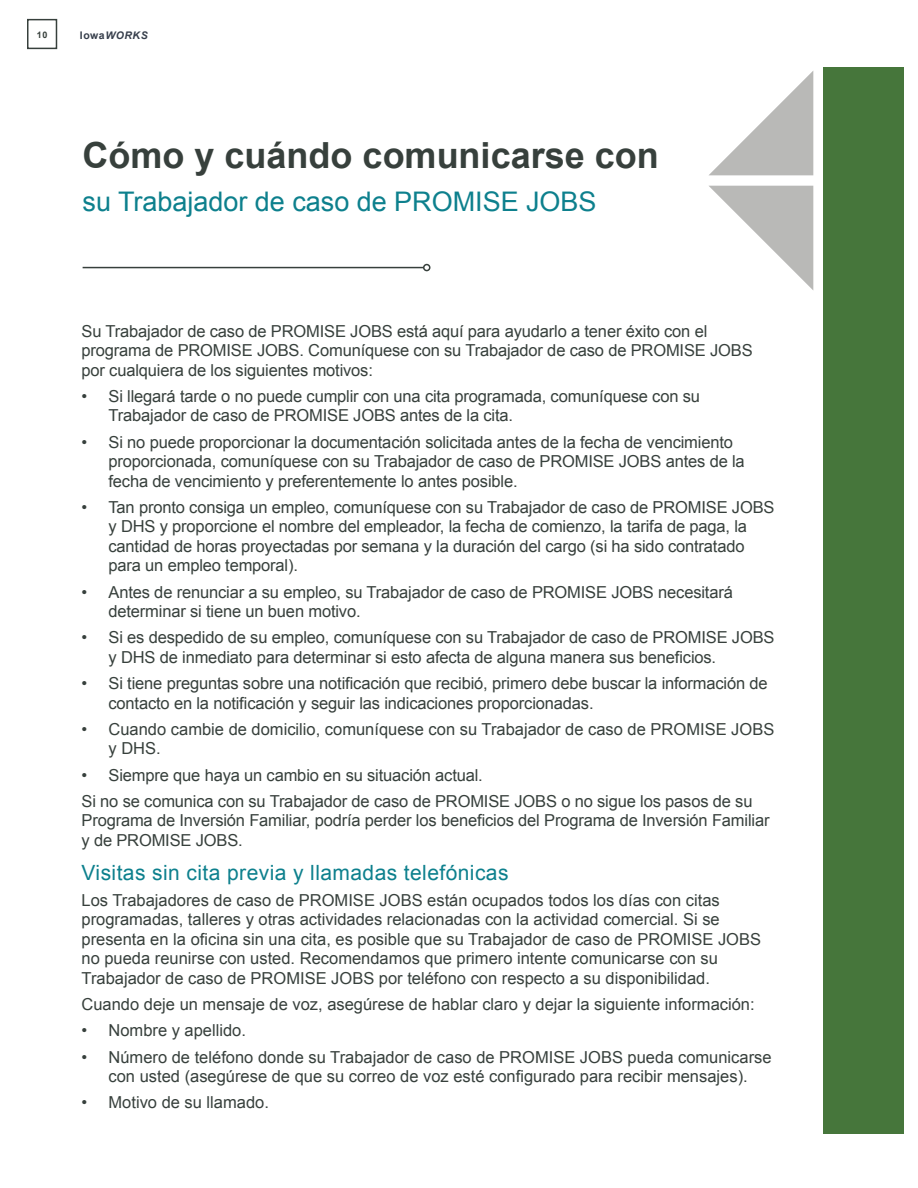
<style>
.page{position:relative;width:918px;height:1188px;background:#fff}
.page>*{position:absolute;margin:0;border:0;box-sizing:border-box;transform-origin:0 0}
.t1{font:700 36px "Arial";color:#37403c}
.t2{font:27px "Arial";color:#0d808d}
.Bullets{font:21px "Arial";letter-spacing:.02em;color:#0d808d}
.Bullets-2{font:16.5px/19.5px "Arial";letter-spacing:-.01em;color:#37403c}
.t3{font:italic 700 10.5px "Arial";letter-spacing:.05em;color:#363e4b}
.t4{font:700 9px "Arial";color:#37403c}
.s1{font-style:normal}
</style>
<div class="page">
<div style="left:27px;top:19px;width:30px;height:30px;border:2px solid #37403c"></div>
<hr style="left:83px;top:267px;width:341px;height:1px;background:#37403c">
<div style="left:423px;top:264px;width:7px;height:7px;border:2px solid #37403c;border-radius:50%"></div>
<div style="left:823px;top:68px;width:81px;height:1066px;background:#46763b"></div>
<svg style="left:709px;top:71px;width:104px;height:219px"></svg>
<p class="t4" style="left:37px;top:29px;width:12px">10</p>
<p class="t3" style="left:80px;top:29px;width:69px"><span class="s1">Iowa</span>WORKS</p>
<p class="t1" style="left:83px;top:132px;width:578px">Cómo y cuándo comunicarse con</p>
<p class="t2" style="left:83px;top:184px;width:516px">su Trabajador de caso de PROMISE JOBS</p>
<p class="Bullets-2" style="left:82px;top:321px;width:673px">Su Trabajador de caso de PROMISE JOBS está aquí para ayudarlo a tener éxito con el programa de PROMISE JOBS. Comuníquese con su Trabajador de caso de PROMISE JOBS por cualquiera de los siguientes motivos:</p>
<p class="Bullets-2" style="left:109px;top:386px;width:593px;text-indent:-27px">• Si llegará tarde o no puede cumplir con una cita programada, comuníquese con su<br>Trabajador de caso de PROMISE JOBS antes de la cita.</p>
<p class="Bullets-2" style="left:109px;top:432px;width:638px;text-indent:-27px">• Si no puede proporcionar la documentación solicitada antes de la fecha de vencimiento proporcionada, comuníquese con su Trabajador de caso de PROMISE JOBS antes de la fecha de vencimiento y preferentemente lo antes posible.</p>
<p class="Bullets-2" style="left:109px;top:497px;width:668px;text-indent:-27px">• Tan pronto consiga un empleo, comuníquese con su Trabajador de caso de PROMISE JOBS y DHS y proporcione el nombre del empleador, la fecha de comienzo, la tarifa de paga, la cantidad de horas proyectadas por semana y la duración del cargo (si ha sido contratado para un empleo temporal).</p>
<p class="Bullets-2" style="left:109px;top:582px;width:626px;text-indent:-27px">• Antes de renunciar a su empleo, su Trabajador de caso de PROMISE JOBS necesitará determinar si tiene un buen motivo.</p>
<p class="Bullets-2" style="left:109px;top:628px;width:668px;text-indent:-27px">• Si es despedido de su empleo, comuníquese con su Trabajador de caso de PROMISE JOBS y DHS de inmediato para determinar si esto afecta de alguna manera sus beneficios.</p>
<p class="Bullets-2" style="left:109px;top:674px;width:661px;text-indent:-27px">• Si tiene preguntas sobre una notificación que recibió, primero debe buscar la información de contacto en la notificación y seguir las indicaciones proporcionadas.</p>
<p class="Bullets-2" style="left:109px;top:719px;width:667px;text-indent:-27px">• Cuando cambie de domicilio, comuníquese con su Trabajador de caso de PROMISE JOBS y DHS.</p>
<p class="Bullets-2" style="left:82px;top:765px;width:403px">• Siempre que haya un cambio en su situación actual.</p>
<p class="Bullets-2" style="left:82px;top:791px;width:689px">Si no se comunica con su Trabajador de caso de PROMISE JOBS o no sigue los pasos de su<br>Programa de Inversión Familiar, podría perder los beneficios del Programa de Inversión Familiar y de PROMISE JOBS.</p>
<p class="Bullets" style="left:82px;top:858px;width:428px">Visitas sin cita previa y llamadas telefónicas</p>
<p class="Bullets-2" style="left:82px;top:890px;width:681px">Los Trabajadores de caso de PROMISE JOBS están ocupados todos los días con citas programadas, talleres y otras actividades relacionadas con la actividad comercial. Si se presenta en la oficina sin una cita, es posible que su Trabajador de caso de PROMISE JOBS no pueda reunirse con usted. Recomendamos que primero intente comunicarse con su Trabajador de caso de PROMISE JOBS por teléfono con respecto a su disponibilidad.</p>
<p class="Bullets-2" style="left:82px;top:995px;width:675px">Cuando deje un mensaje de voz, asegúrese de hablar claro y dejar la siguiente información:</p>
<p class="Bullets-2" style="left:82px;top:1021px;width:166px">• Nombre y apellido.</p>
<p class="Bullets-2" style="left:82px;top:1047px;width:692px;text-align:center">• Número de teléfono donde su Trabajador de caso de PROMISE JOBS pueda comunicarse con usted (asegúrese de que su correo de voz esté configurado para recibir mensajes).</p>
<p class="Bullets-2" style="left:82px;top:1093px;width:189px">• Motivo de su llamado.</p>
</div>
